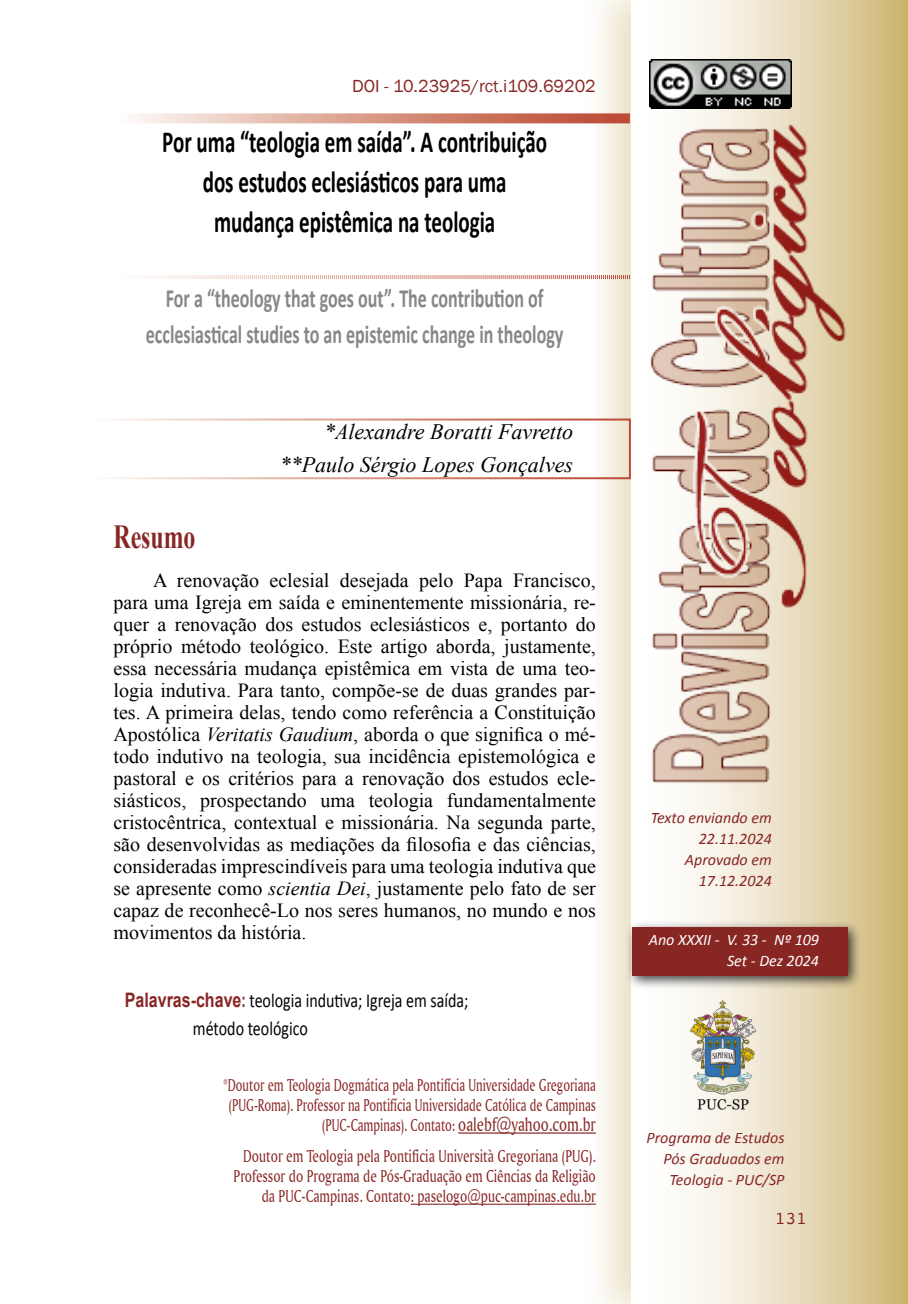
<style>
.page{position:relative;width:908px;height:1304px;background:#fff}
.page>*{position:absolute;margin:0;border:0;box-sizing:border-box;transform-origin:0 0}
.t1{font:700 33.6px "Times New Roman";color:#882624;scale:.71 1}
.t2{font:700 30.8px/40px "Calibri";color:#000;text-align:center;scale:.68 1}
.t3{font:700 26.4px/36px "Calibri";color:#878787;text-align:center;scale:.68 1}
.t4{font:italic 22px/33px "Times New Roman";color:#000;text-align:right}
.t5{font:20px/22px "Times New Roman";color:#000;text-align:justify}
.t6{font:20px/28px "Calibri";color:#000;scale:.8 1}
.t7{font:18px/20px "Amerigo BT Roman A";color:#882624;text-align:right;scale:.7 1}
.t8{font:18px/20px "Amerigo BT Roman A";color:#882624;text-align:right;scale:.75 1}
.t9{font:18px "Franklin Gothic";color:#882624}
.t10{font:18px "Courier";color:#882624}
.t11{font:italic 16px/21px "Calibri";color:#882624;text-align:right}
.t12{font:italic 16px/21px "Calibri";color:#fff;text-align:right}
.s1{font-style:italic}
.s2{font-family:"Arial";font-weight:700;color:#882624}
.s3{font-family:"Arial Narrow";font-weight:700;color:#882624}
.s4{font-size:20px}
</style>
<div class="page">
<div style="left:579px;top:0;width:328px;height:1304px;background:#cbb26a;opacity:.38"></div>
<svg style="left:631px;top:0;width:276px;height:1304px"></svg>
<div style="left:113px;top:113px;width:482px;height:1078px;background:#fff"></div>
<img style="left:649px;top:113px;width:198px;height:680px">
<img style="left:686px;top:999px;width:71px;height:113px">
<img style="left:649px;top:60px;width:142px;height:48px">
<svg style="left:136px;top:113px;width:493px;height:10px;background:#d99c8c"></svg>
<svg style="left:154px;top:274px;width:476px;height:6px"></svg>
<div style="left:84px;top:419px;width:546px;height:60px;border:2px solid #fff"></div>
<hr style="left:458px;top:1132px;width:137px;height:2px;background:#882624">
<hr style="left:410px;top:1204px;width:185px;height:1px;background:#882624">
<div style="left:624px;top:920px;width:238px;height:71px;background:#000;opacity:.75"></div>
<div style="left:631px;top:927px;width:216px;height:49px;background:#882624"></div>
<p class="t9" style="left:352px;top:75px;width:245px">DOI - 10.23925/rct.i109.69202</p>
<h2 class="t2" style="left:162px;top:120px;width:567px">Por uma “teologia em saída”. A contribuição dos estudos eclesiásticos para uma mudança epistêmica na teologia</h2>
<h3 class="t3" style="left:146px;top:280px;width:615px">For a “theology that goes out”. The contribution of ecclesiastical studies to an epistemic change in theology</h3>
<p class="t4" style="left:280px;top:414px;width:295px">*Alexandre Boratti Favretto **Paulo Sérgio Lopes Gonçalves</p>
<h1 class="t1" style="left:113px;top:513px;width:117px">Resumo</h1>
<p class="t5" style="left:113px;top:569px;width:483px;text-indent:40px">A renovação eclesial desejada pelo Papa Francisco, para uma Igreja em saída e eminentemente missionária, re&shy;quer a renovação dos estudos eclesiásticos e, portanto do próprio método teológico. Este artigo aborda, justamente, essa necessária mudança epistêmica em vista de uma teo&shy;logia indutiva. Para tanto, compõe-se de duas grandes par&shy;tes. A primeira delas, tendo como referência a Constituição Apostólica <span class="s1">Veritatis Gaudium</span>, aborda o que significa o mé&shy;todo indutivo na teologia, sua incidência epistemológica e pastoral e os critérios para a renovação dos estudos ecle&shy;siásticos, prospectando uma teologia fundamentalmente cristocêntrica, contextual e missionária. Na segunda parte, são desenvolvidas as mediações da filosofia e das ciências, consideradas imprescindíveis para uma teologia indutiva que se apresente como <span class="s1">scientia Dei</span>, justamente pelo fato de ser capaz de reconhecê-Lo nos seres humanos, no mundo e nos movimentos da história.</p>
<p class="t6" style="left:193px;top:985px;width:346px;text-indent:-68px"><span class="s2">Palavras-chave</span><span class="s3">:</span> teologia indutiva; Igreja em saída; método teológico</p>
<p class="t7" style="left:223px;top:1075px;width:533px">*Doutor em Teologia Dogmática pela Pontifícia Universidade Gregoriana (PUG-Roma). Professor na Pontifícia Universidade Católica de Campinas (PUC-Campinas). Contato: <span class="s4">oalebf@yahoo.com.br</span></p>
<p class="t8" style="left:233px;top:1146px;width:484px">Doutor em Teologia pela Pontificia Università Gregoriana (PUG).<br>Professor do Programa de Pós-Graduação em Ciências da Religião da PUC-Campinas. Contato: paselogo@puc-campinas.edu.br</p>
<p class="t11" style="left:650px;top:806px;width:122px">Texto enviando em<br>22.11.2024<br>Aprovado em<br>17.12.2024</p>
<p class="t12" style="left:648px;top:928px;width:172px">Ano XXXII - V. 33 - Nº 109<br>Set - Dez 2024</p>
<p class="t11" style="left:646px;top:1127px;width:139px">Programa de Estudos<br>Pós Graduados em<br>Teologia - PUC/SP</p>
<p class="t10" style="left:774px;top:1204px;width:34px">131</p>
</div>
